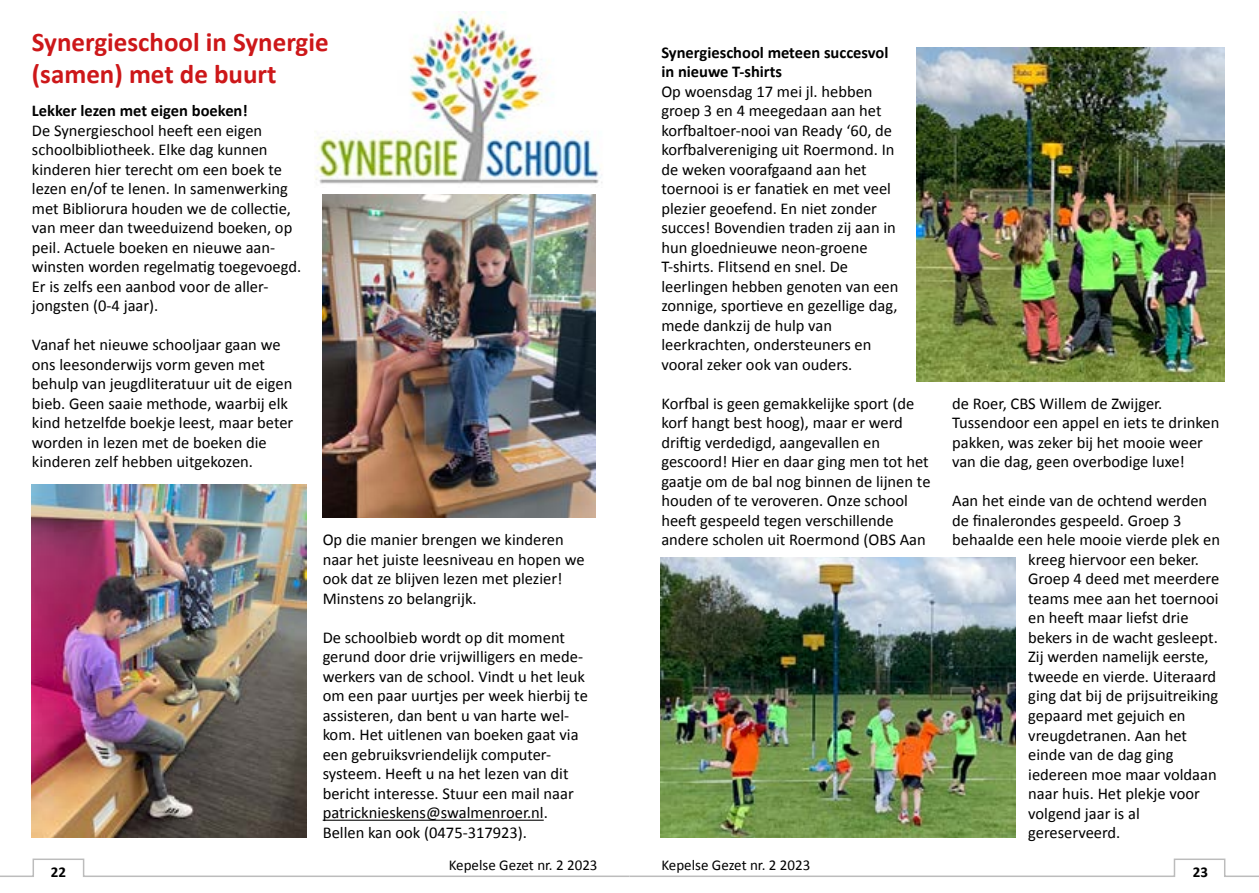
<style>
.page{position:relative;width:1259px;height:893px;background:#fff}
.page>*{position:absolute;margin:0;border:0;box-sizing:border-box;transform-origin:0 0}
.t1{font:700 27px/32.4px "Calibri";color:#cd1719}
.t2{font:16.5px/19.5px "Calibri";color:#000}
.t3{font:700 16.5px/19.5px "Calibri";color:#000}
.t4{font:15px "Calibri";color:#000}
.t5{font:700 15px "Calibri";color:#000}
</style>
<div class="page">
<svg style="left:0;top:858px;width:1259px;height:19px"></svg>
<img style="left:315px;top:11px;width:287px;height:173px">
<hr style="left:323px;top:820px;width:221px;height:1px;background:#000">
<img style="left:323px;top:194px;width:272px;height:324px">
<img style="left:32px;top:485px;width:274px;height:353px">
<img style="left:916px;top:48px;width:309px;height:334px">
<img style="left:661px;top:557px;width:354px;height:281px">
<h1 class="t1" style="left:32px;top:25px;width:298px">Synergieschool in Synergie (samen) met de buurt</h1>
<p class="t3" style="left:32px;top:100px;width:217px">Lekker lezen met eigen boeken!</p>
<p class="t2" style="left:32px;top:120px;width:271px">De Synergieschool heeft een eigen schoolbibliotheek. Elke dag kunnen kinderen hier terecht om een boek te lezen en/of te lenen. In samenwerking met Bibliorura houden we de collectie, van meer dan tweeduizend boeken, op peil. Actuele boeken en nieuwe aan&shy;winsten worden regelmatig toegevoegd.<br>Er is zelfs een aanbod voor de aller&shy;jongsten (0-4 jaar).</p>
<p class="t2" style="left:32px;top:334px;width:263px">Vanaf het nieuwe schooljaar gaan we ons leesonderwijs vorm geven met behulp van jeugdliteratuur uit de eigen bieb. Geen saaie methode, waarbij elk kind hetzelfde boekje leest, maar beter worden in lezen met de boeken die kinderen zelf hebben uitgekozen.</p>
<p class="t2" style="left:323px;top:529px;width:264px">Op die manier brengen we kinderen naar het juiste leesniveau en hopen we ook dat ze blijven lezen met plezier!<br>Minstens zo belangrijk.</p>
<p class="t2" style="left:323px;top:627px;width:267px">De schoolbieb wordt op dit moment gerund door drie vrijwilligers en mede&shy;werkers van de school. Vindt u het leuk om een paar uurtjes per week hierbij te assisteren, dan bent u van harte wel&shy;kom. Het uitlenen van boeken gaat via een gebruiksvriendelijk computer&shy;systeem. Heeft u na het lezen van dit bericht interesse. Stuur een mail naar patricknieskens@swalmenroer.nl.<br>Bellen kan ook (0475-317923).</p>
<p class="t3" style="left:661px;top:42px;width:229px">Synergieschool meteen succesvol in nieuwe T-shirts</p>
<p class="t2" style="left:661px;top:81px;width:239px">Op woensdag 17 mei jl. hebben groep 3 en 4 meegedaan aan het korfbaltoer-nooi van Ready ‘60, de korfbalvereniging uit Roermond. In de weken voorafgaand aan het toernooi is er fanatiek en met veel plezier geoefend. En niet zonder succes! Bovendien traden zij aan in hun gloednieuwe neon-groene<br>T-shirts. Flitsend en snel. De leerlingen hebben genoten van een zonnige, sportieve en gezellige dag, mede dankzij de hulp van leerkrachten, ondersteuners en vooral zeker ook van ouders.</p>
<p class="t2" style="left:661px;top:393px;width:271px">Korfbal is geen gemakkelijke sport (de korf hangt best hoog), maar er werd driftig verdedigd, aangevallen en gescoord! Hier en daar ging men tot het gaatje om de bal nog binnen de lijnen te houden of te veroveren. Onze school heeft gespeeld tegen verschillende andere scholen uit Roermond (OBS Aan</p>
<p class="t2" style="left:952px;top:393px;width:269px">de Roer, CBS Willem de Zwijger.<br>Tussendoor een appel en iets te drinken pakken, was zeker bij het mooie weer van die dag, geen overbodige luxe!</p>
<p class="t2" style="left:952px;top:490px;width:257px">Aan het einde van de ochtend werden</p>
<p class="t2" style="left:952px;top:510px;width:231px">de finalerondes gespeeld. Groep 3</p>
<p class="t2" style="left:952px;top:529px;width:269px">behaalde een hele mooie vierde plek en</p>
<p class="t2" style="left:1028px;top:549px;width:172px">kreeg hiervoor een beker.</p>
<p class="t2" style="left:1028px;top:568px;width:193px">Groep 4 deed met meerdere</p>
<p class="t2" style="left:1028px;top:588px;width:192px">teams mee aan het toernooi</p>
<p class="t2" style="left:1028px;top:607px;width:162px">en heeft maar liefst drie</p>
<p class="t2" style="left:1028px;top:627px;width:191px">bekers in de wacht gesleept.</p>
<p class="t2" style="left:1028px;top:646px;width:182px">Zij werden namelijk eerste,</p>
<p class="t2" style="left:1028px;top:666px;width:189px">tweede en vierde. Uiteraard</p>
<p class="t2" style="left:1028px;top:685px;width:191px">ging dat bij de prijsuitreiking</p>
<p class="t2" style="left:1028px;top:705px;width:159px">gepaard met gejuich en</p>
<p class="t2" style="left:1028px;top:724px;width:160px">vreugdetranen. Aan het</p>
<p class="t2" style="left:1028px;top:744px;width:147px">einde van de dag ging</p>
<p class="t2" style="left:1028px;top:763px;width:190px">iedereen moe maar voldaan</p>
<p class="t2" style="left:1028px;top:783px;width:173px">naar huis. Het plekje voor</p>
<p class="t2" style="left:1028px;top:802px;width:113px">volgend jaar is al</p>
<p class="t2" style="left:1028px;top:822px;width:94px">gereserveerd.</p>
<p class="t4" style="left:449px;top:855px;width:150px">Kepelse Gezet nr. 2 2023</p>
<p class="t4" style="left:661px;top:855px;width:150px">Kepelse Gezet nr. 2 2023</p>
<p class="t5" style="left:51px;top:862px;width:17px">22</p>
<p class="t5" style="left:1193px;top:862px;width:17px">23</p>
</div>
